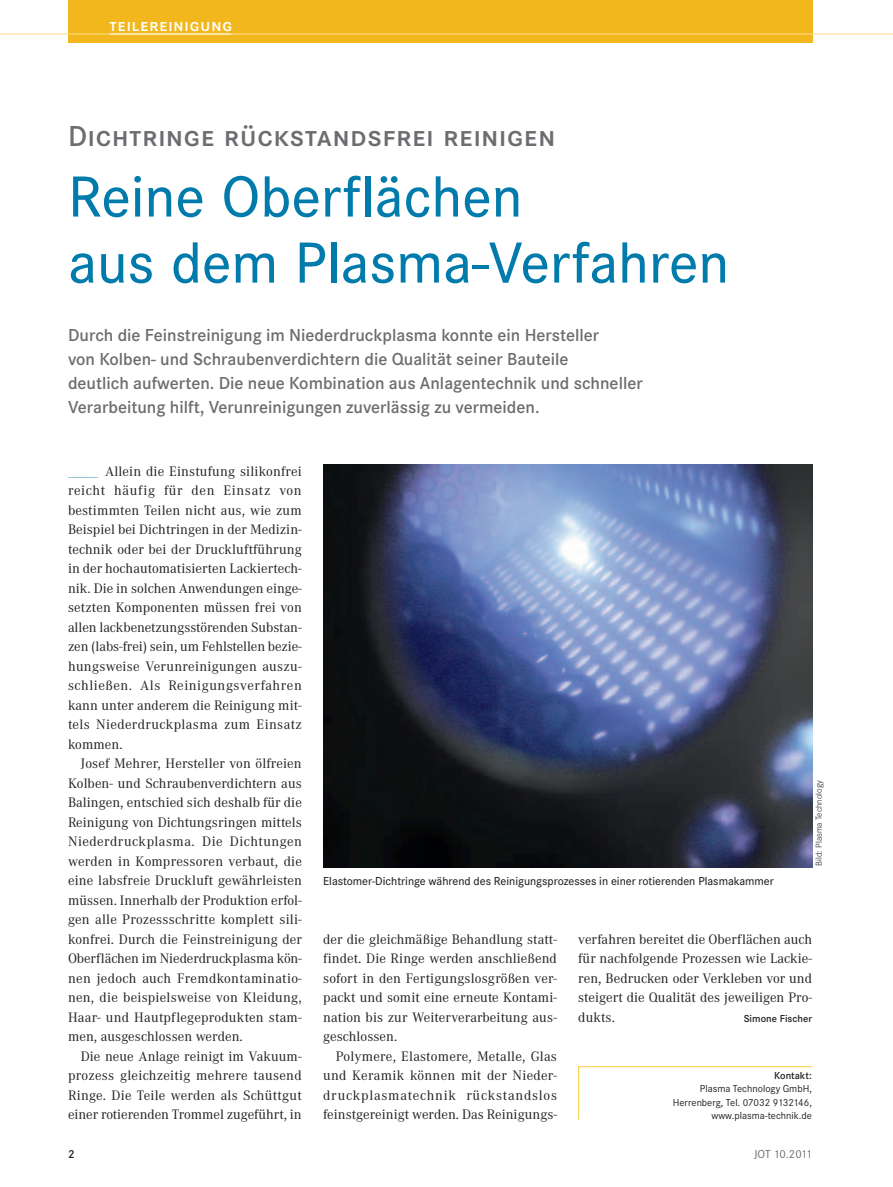
<style>
.page{position:relative;width:893px;height:1187px;background:#fff}
.page>*{position:absolute;margin:0;border:0;box-sizing:border-box;transform-origin:0 0}
.t1{font:500 60px/66px "Corporate STOT";color:#007bac}
.t2{font:30px "Corporate SSCTOT Dem";letter-spacing:.025em;color:#6c6d70}
.t3{font:18px/24px "Corporate STOT Dem";color:#6c6d70}
.t4{font:18px "Corporate SSCTOT Dem";letter-spacing:.05em;color:#fff}
.t5{font:14.25px/19.5px "Corporate ATOT";letter-spacing:.005em;color:#231f20;text-align:justify}
.t6{font:500 12px "Corporate STOT";color:#231f20}
.t7{font:12px "Corporate STOT";letter-spacing:-.035em;color:#6c6d70}
.t8{font:12px "Corporate STOT Dem";color:#231f20}
.t9{font:10.5px/13.5px "Corporate STOT";color:#231f20;text-align:right}
.t10{font:10.5px "Corporate STOT Dem";letter-spacing:.005em;color:#231f20}
.t11{font:300 9px "Corporate STOT";letter-spacing:.005em;color:#231f20}
.s1{color:#4a99bd}
</style>
<div class="page">
<img style="left:323px;top:464px;width:489px;height:403px">
<hr style="left:578px;top:1066px;width:234px;height:1px;background:#fccb31">
<hr style="left:578px;top:1066px;width:1px;height:53px;background:#fccb31">
<div style="left:68px;top:0;width:744px;height:43px;background:#f2b71d"></div>
<hr style="left:0;top:34px;width:893px;height:1px;background:#fddd8a">
<hr style="left:109px;top:34px;width:122px;height:1px;background:#fff">
<p class="t4" style="left:109px;top:14px;width:124px">teilereinigung</p>
<h2 class="t2" style="left:68px;top:119px;width:489px">Dichtringe rückstandsfrei reinigen</h2>
<h1 class="t1" style="left:68px;top:164px;width:663px">Reine Oberflächen<br>aus dem Plasma-Verfahren</h1>
<p class="t3" style="left:68px;top:323px;width:576px">Durch die Feinstreinigung im Niederdruckplasma konnte ein Hersteller<br>von Kolben- und Schraubenverdichtern die Qualität seiner Bauteile<br>deutlich aufwerten. Die neue Kombination aus Anlagentechnik und schneller Verarbeitung hilft, Verunreinigungen zuverlässig zu vermeiden.</p>
<p class="t5" style="left:68px;top:461px;width:235px"><span class="s1">_____</span> Allein die Einstufung silikonfrei reicht häufig für den Einsatz von bestimmten Teilen nicht aus, wie zum Beispiel bei Dichtringen in der Medizin&shy;technik oder bei der Druckluftführung in der hochautomatisierten Lackiertech&shy;nik. Die in solchen Anwendungen einge&shy;setzten Komponenten müssen frei von allen lackbenetzungsstörenden Substan&shy;zen (labs-frei) sein, um Fehlstellen bezie&shy;hungsweise Verunreinigungen auszu&shy;schließen. Als Reinigungsverfahren kann unter anderem die Reinigung mit&shy;tels Niederdruckplasma zum Einsatz kommen.</p>
<p class="t5" style="left:68px;top:754px;width:235px;text-indent:13px">Josef Mehrer, Hersteller von ölfreien Kolben- und Schraubenverdichtern aus Balingen, entschied sich deshalb für die Reinigung von Dichtungsringen mittels Niederdruckplasma. Die Dichtungen werden in Kompressoren verbaut, die eine labsfreie Druckluft gewährleisten müssen. Innerhalb der Produktion erfol&shy;gen alle Prozessschritte komplett sili&shy;konfrei. Durch die Feinstreinigung der Oberflächen im Niederdruckplasma kön&shy;nen jedoch auch Fremdkontaminatio&shy;nen, die beispielsweise von Kleidung, Haar- und Hautpflegeprodukten stam&shy;men, ausgeschlossen werden.</p>
<p class="t5" style="left:68px;top:1046px;width:235px;text-indent:13px">Die neue Anlage reinigt im Vakuum&shy;prozess gleichzeitig mehrere tausend Ringe. Die Teile werden als Schüttgut einer rotierenden Trommel zugeführt, in</p>
<p class="t6" style="left:323px;top:874px;width:452px">Elastomer-Dichtringe während des Reinigungsprozesses in einer rotierenden Plasmakammer</p>
<p class="t11" style="left:814px;top:865px;width:87px;rotate:-90deg">Bild: Plasma Technology</p>
<p class="t5" style="left:323px;top:929px;width:235px">der die gleichmäßige Behandlung statt&shy;findet. Die Ringe werden anschließend sofort in den Fertigungslosgrößen ver&shy;packt und somit eine erneute Kontami&shy;nation bis zur Weiterverarbeitung aus&shy;geschlossen.</p>
<p class="t5" style="left:323px;top:1046px;width:235px;text-indent:13px">Polymere, Elastomere, Metalle, Glas und Keramik können mit der Nieder&shy;druckplasmatechnik rückstandslos feinstgereinigt werden. Das Reinigungs-</p>
<p class="t5" style="left:578px;top:929px;width:235px">verfahren bereitet die Oberflächen auch für nachfolgende Prozessen wie Lackie&shy;ren, Bedrucken oder Verkleben vor und steigert die Qualität des jeweiligen Pro&shy;dukts.</p>
<p class="t10" style="left:744px;top:1012px;width:70px">Simone Fischer</p>
<p class="t10" style="left:774px;top:1068px;width:39px">Kontakt:</p>
<p class="t9" style="left:673px;top:1081px;width:140px">Plasma Technology GmbH,<br>Herrenberg, Tel. 07032 9132146, www.plasma-technik.de</p>
<p class="t8" style="left:68px;top:1146px;width:8px">2</p>
<p class="t7" style="left:754px;top:1146px;width:60px">JOT 10.2011</p>
</div>
